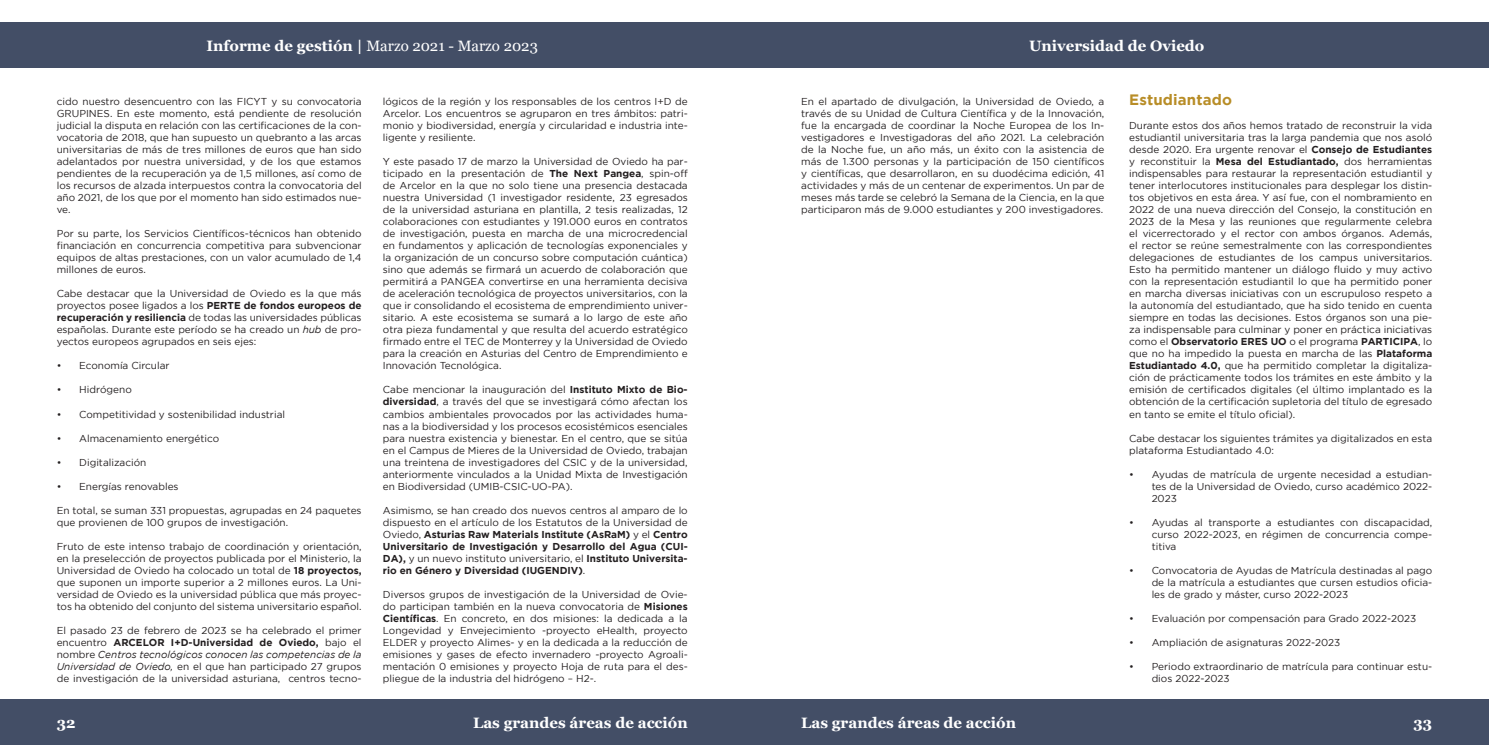
<style>
.page{position:relative;width:1489px;height:745px;background:#fff}
.page>*{position:absolute;margin:0;border:0;box-sizing:border-box;transform-origin:0 0}
.t1{font:700 15px "Georgia";color:#fff}
.t2{font:15px "Georgia";color:#fff}
.t3{font:700 15px "Gotham";letter-spacing:.01em;color:#b88d27}
.t4{font:10px/12px "Gotham";color:#231f20;text-align:justify}
.t5{font:700 10px/12px "Gotham";color:#231f20;text-align:justify}
.s1{font-weight:700}
.s2{font-style:italic}
.s3{font-weight:400}
</style>
<div class="page">
<div style="left:0;top:22px;width:1488px;height:46px;background:#434e66"></div>
<div style="left:0;top:699px;width:1488px;height:45px;background:#434e66"></div>
<h1 class="t2" style="left:206px;top:36px;width:333px"><span class="s1">Informe de gestión |</span> Marzo 2021 - Marzo 2023</h1>
<p class="t4" style="left:57px;top:95px;width:306px">cido nuestro desencuentro con las FICYT y su convocatoria GRUPINES. En este momento, está pendiente de resolución judicial la disputa en relación con las certificaciones de la con&shy;vocatoria de 2018, que han supuesto un quebranto a las arcas universitarias de más de tres millones de euros que han sido adelantados por nuestra universidad, y de los que estamos pendientes de la recuperación ya de 1,5 millones, así como de los recursos de alzada interpuestos contra la convocatoria del año 2021, de los que por el momento han sido estimados nue&shy;ve.</p>
<p class="t4" style="left:57px;top:227px;width:306px">Por su parte, los Servicios Científicos-técnicos han obtenido financiación en concurrencia competitiva para subvencionar equipos de altas prestaciones, con un valor acumulado de 1,4 millones de euros.</p>
<p class="t4" style="left:57px;top:287px;width:306px">Cabe destacar que la Universidad de Oviedo es la que más proyectos posee ligados a los <span class="s1">PERTE de fondos europeos de recuperación y resiliencia</span> de todas las universidades públicas españolas. Durante este período se ha creado un <span class="s2">hub</span> de pro&shy;yectos europeos agrupados en seis ejes:</p>
<p class="t4" style="left:57px;top:359px;width:114px">• Economía Circular</p>
<p class="t4" style="left:57px;top:383px;width:77px">• Hidrógeno</p>
<p class="t4" style="left:57px;top:407px;width:230px">• Competitividad y sostenibilidad industrial</p>
<p class="t4" style="left:57px;top:431px;width:164px">• Almacenamiento energético</p>
<p class="t4" style="left:57px;top:455px;width:91px">• Digitalización</p>
<p class="t4" style="left:57px;top:479px;width:123px">• Energías renovables</p>
<p class="t4" style="left:57px;top:503px;width:306px">En total, se suman 331 propuestas, agrupadas en 24 paquetes que provienen de 100 grupos de investigación.</p>
<p class="t4" style="left:57px;top:539px;width:306px">Fruto de este intenso trabajo de coordinación y orientación, en la preselección de proyectos publicada por el Ministerio, la Universidad de Oviedo ha colocado un total de <span class="s1">18 proyectos, </span>que suponen un importe superior a 2 millones euros. La Uni&shy;versidad de Oviedo es la universidad pública que más proyec&shy;tos ha obtenido del conjunto del sistema universitario español.</p>
<p class="t4" style="left:57px;top:623px;width:306px">El pasado 23 de febrero de 2023 se ha celebrado el primer encuentro <span class="s1">ARCELOR I+D-Universidad de Oviedo,</span> bajo el nombre <span class="s2">Centros tecnológicos conocen las competencias de la Universidad de Oviedo,</span> en el que han participado 27 grupos de investigación de la universidad asturiana, centros tecno-</p>
<p class="t4" style="left:383px;top:95px;width:306px">lógicos de la región y los responsables de los centros I+D de Arcelor. Los encuentros se agruparon en tres ámbitos: patri&shy;monio y biodiversidad, energía y circularidad e industria inte&shy;ligente y resiliente.</p>
<p class="t4" style="left:383px;top:155px;width:306px">Y este pasado 17 de marzo la Universidad de Oviedo ha par&shy;ticipado en la presentación de <span class="s1">The Next Pangea</span>, spin-off de Arcelor en la que no solo tiene una presencia destacada nuestra Universidad (1 investigador residente, 23 egresados de la universidad asturiana en plantilla, 2 tesis realizadas, 12 colaboraciones con estudiantes y 191.000 euros en contratos de investigación, puesta en marcha de una microcredencial en fundamentos y aplicación de tecnologías exponenciales y la organización de un concurso sobre computación cuántica) sino que además se firmará un acuerdo de colaboración que permitirá a PANGEA convertirse en una herramienta decisiva de aceleración tecnológica de proyectos universitarios, con la que ir consolidando el ecosistema de emprendimiento univer&shy;sitario. A este ecosistema se sumará a lo largo de este año otra pieza fundamental y que resulta del acuerdo estratégico firmado entre el TEC de Monterrey y la Universidad de Oviedo para la creación en Asturias del Centro de Emprendimiento e Innovación Tecnológica.</p>
<p class="t4" style="left:383px;top:383px;width:306px">Cabe mencionar la inauguración del <span class="s1">Instituto Mixto de Bio&shy;diversidad</span>, a través del que se investigará cómo afectan los cambios ambientales provocados por las actividades huma&shy;nas a la biodiversidad y los procesos ecosistémicos esenciales para nuestra existencia y bienestar. En el centro, que se sitúa en el Campus de Mieres de la Universidad de Oviedo, trabajan una treintena de investigadores del CSIC y de la universidad, anteriormente vinculados a la Unidad Mixta de Investigación en Biodiversidad (UMIB-CSIC-UO-PA).</p>
<p class="t5" style="left:383px;top:503px;width:306px"><span class="s3">Asimismo, se han creado dos nuevos centros al amparo de lo dispuesto en el artículo de los Estatutos de la Universidad de Oviedo,</span> Asturias Raw Materials Institute (AsRaM) <span class="s3">y el</span> Centro Universitario de Investigación y Desarrollo del Agua (CUI-DA), <span class="s3">y un nuevo instituto universitario, el</span> Instituto Universita&shy;rio en Género y Diversidad (IUGENDIV)<span class="s3">.</span></p>
<p class="t4" style="left:383px;top:587px;width:306px">Diversos grupos de investigación de la Universidad de Ovie&shy;do participan también en la nueva convocatoria de <span class="s1">Misiones Científicas</span>. En concreto, en dos misiones: la dedicada a la Longevidad y Envejecimiento -proyecto eHealth, proyecto ELDER y proyecto Alimes- y en la dedicada a la reducción de emisiones y gases de efecto invernadero -proyecto Agroali&shy;mentación 0 emisiones y proyecto Hoja de ruta para el des&shy;pliegue de la industria del hidrógeno – H2-.</p>
<h1 class="t1" style="left:1029px;top:36px;width:177px">Universidad de Oviedo</h1>
<p class="t4" style="left:801px;top:95px;width:304px">En el apartado de divulgación, la Universidad de Oviedo, a través de su Unidad de Cultura Científica y de la Innovación, fue la encargada de coordinar la Noche Europea de los In&shy;vestigadores e Investigadoras del año 2021. La celebración de la Noche fue, un año más, un éxito con la asistencia de más de 1.300 personas y la participación de 150 científicos y científicas, que desarrollaron, en su duodécima edición, 41 actividades y más de un centenar de experimentos. Un par de meses más tarde se celebró la Semana de la Ciencia, en la que participaron más de 9.000 estudiantes y 200 investigadores.</p>
<h1 class="t3" style="left:1129px;top:91px;width:104px">Estudiantado</h1>
<p class="t4" style="left:1129px;top:119px;width:304px">Durante estos dos años hemos tratado de reconstruir la vida estudiantil universitaria tras la larga pandemia que nos asoló desde 2020. Era urgente renovar el <span class="s1">Consejo de Estudiantes </span>y reconstituir la <span class="s1">Mesa del Estudiantado,</span> dos herramientas indispensables para restaurar la representación estudiantil y tener interlocutores institucionales para desplegar los distin&shy;tos objetivos en esta área. Y así fue, con el nombramiento en 2022 de una nueva dirección del Consejo, la constitución en 2023 de la Mesa y las reuniones que regularmente celebra el vicerrectorado y el rector con ambos órganos. Además, el rector se reúne semestralmente con las correspondientes delegaciones de estudiantes de los campus universitarios.<br>Esto ha permitido mantener un diálogo fluido y muy activo con la representación estudiantil lo que ha permitido poner en marcha diversas iniciativas con un escrupuloso respeto a la autonomía del estudiantado, que ha sido tenido en cuenta siempre en todas las decisiones. Estos órganos son una pie&shy;za indispensable para culminar y poner en práctica iniciativas como el <span class="s1">Observatorio ERES UO</span> o el programa <span class="s1">PARTICIPA</span>, lo que no ha impedido la puesta en marcha de las <span class="s1">Plataforma Estudiantado 4.0,</span> que ha permitido completar la digitaliza&shy;ción de prácticamente todos los trámites en este ámbito y la emisión de certificados digitales (el último implantado es la obtención de la certificación supletoria del título de egresado en tanto se emite el título oficial).</p>
<p class="t4" style="left:1129px;top:431px;width:304px">Cabe destacar los siguientes trámites ya digitalizados en esta plataforma Estudiantado 4.0:</p>
<p class="t4" style="left:1151px;top:467px;width:282px;text-indent:-22px">• Ayudas de matrícula de urgente necesidad a estudian&shy;tes de la Universidad de Oviedo, curso académico 2022- 2023</p>
<p class="t4" style="left:1151px;top:515px;width:282px;text-indent:-22px">• Ayudas al transporte a estudiantes con discapacidad, curso 2022-2023, en régimen de concurrencia compe&shy;titiva</p>
<p class="t4" style="left:1151px;top:563px;width:282px;text-indent:-22px">• Convocatoria de Ayudas de Matrícula destinadas al pago de la matrícula a estudiantes que cursen estudios oficia&shy;les de grado y máster, curso 2022-2023</p>
<p class="t4" style="left:1129px;top:611px;width:288px">• Evaluación por compensación para Grado 2022-2023</p>
<p class="t4" style="left:1129px;top:635px;width:213px">• Ampliación de asignaturas 2022-2023</p>
<p class="t4" style="left:1151px;top:659px;width:282px;text-indent:-22px">• Periodo extraordinario de matrícula para continuar estu&shy;dios 2022-2023</p>
<h1 class="t1" style="left:473px;top:712px;width:216px">Las grandes áreas de acción</h1>
<h1 class="t1" style="left:801px;top:712px;width:216px">Las grandes áreas de acción</h1>
<h1 class="t1" style="left:57px;top:712px;width:20px">32</h1>
<h1 class="t1" style="left:1413px;top:712px;width:20px">33</h1>
</div>
